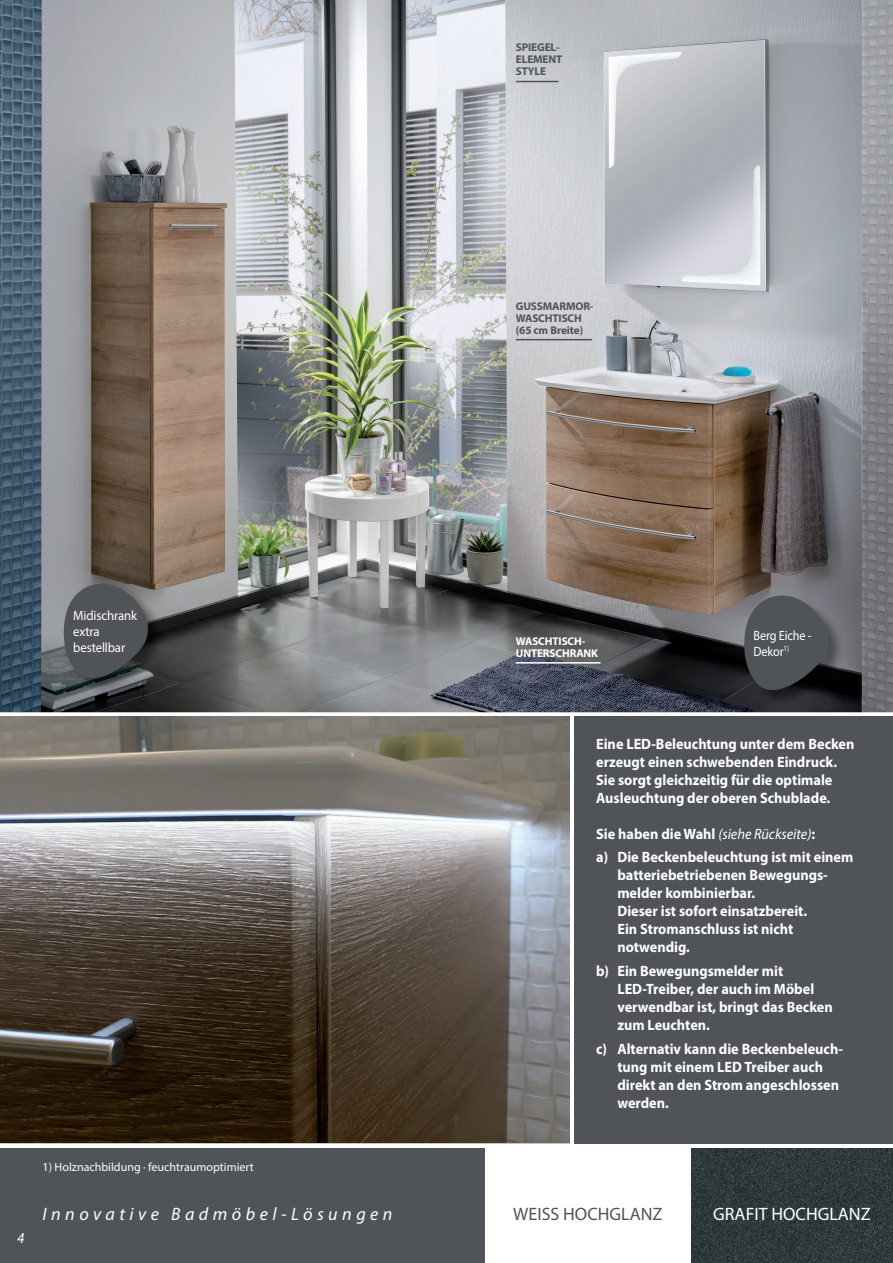
<style>
.page{position:relative;width:893px;height:1263px;background:#fff}
.page>*{position:absolute;margin:0;border:0;box-sizing:border-box;transform-origin:0 0}
.t1{font:italic 18px "Myriad Pro";letter-spacing:.25em;color:#fff}
.t2{font:18px "Myriad Pro";color:#fff}
.t3{font:18px "Myriad Pro";color:#505357}
.t4{font:700 15px/18px "Myriad Pro";color:#fff;scale:.95 1}
.t5{font:italic 15px "Myriad Pro";color:#fff}
.t6{font:13.5px/16.2px "Myriad Pro";letter-spacing:-.01em;color:#fff;scale:.95 1}
.t7{font:13.5px/16.2px "Myriad Pro";letter-spacing:-.01em;color:#fff;scale:.9 1}
.t8{font:12px "Myriad Pro";color:#fff}
.t9{font:700 11.25px/12px "Myriad Pro";letter-spacing:-.01em;color:#505357}
.t10{font:700 11.25px/12px "Myriad Pro";letter-spacing:-.01em;color:#fff}
.s1{font-weight:400;font-style:italic}
</style>
<div class="page">
<div style="left:574px;top:716px;width:319px;height:428px;background:#505357"></div>
<div style="left:0;top:1148px;width:485px;height:115px;background:#505357"></div>
<img style="left:691px;top:1148px;width:202px;height:115px">
<img style="left:0;top:0;width:893px;height:712px">
<img style="left:744px;top:596px;width:101px;height:111px">
<svg style="left:744px;top:595px;width:84px;height:95px;background:#4c4f53"></svg>
<img style="left:64px;top:584px;width:101px;height:111px">
<svg style="left:64px;top:584px;width:84px;height:94px;background:#535659"></svg>
<hr style="left:516px;top:662px;width:84px;height:2px;background:#fff">
<hr style="left:516px;top:339px;width:76px;height:1px;background:#505357">
<hr style="left:516px;top:81px;width:42px;height:1px;background:#505357">
<img style="left:0;top:716px;width:570px;height:427px">
<p class="t6" style="left:73px;top:607px;width:69px">Midischrank extra bestellbar</p>
<p class="t5" style="left:17px;top:1229px;width:9px">4</p>
<p class="t8" style="left:43px;top:1160px;width:213px">1) Holznachbildung · feuchtraumoptimiert</p>
<p class="t1" style="left:43px;top:1203px;width:352px">Innovative Badmöbel-Lösungen</p>
<p class="t9" style="left:516px;top:41px;width:48px">SPIEGEL-<br>ELEMENT<br>STYLE</p>
<p class="t9" style="left:516px;top:299px;width:79px">GUSSMARMOR-<br>WASCHTISCH (65 cm Breite)</p>
<p class="t10" style="left:516px;top:635px;width:84px">WASCHTISCH-<br>UNTERSCHRANK</p>
<p class="t7" style="left:754px;top:627px;width:66px">Berg Eiche -<br>Dekor<sup>1)</sup></p>
<p class="t4" style="left:596px;top:734px;width:273px">Eine LED-Beleuchtung unter dem Becken erzeugt einen schwebenden Eindruck.<br>Sie sorgt gleichzeitig für die optimale Ausleuchtung der oberen Schublade.</p>
<p class="t4" style="left:596px;top:822px;width:272px;line-height:22.5px">Sie haben die Wahl <span class="s1">(siehe Rückseite)</span>:<br>a) Die Beckenbeleuchtung ist mit einem</p>
<p class="t4" style="left:617px;top:865px;width:223px">batteriebetriebenen Bewegungs&shy;melder kombinierbar.<br>Dieser ist sofort einsatzbereit.<br>Ein Stromanschluss ist nicht notwendig.</p>
<p class="t4" style="left:617px;top:961px;width:228px;text-indent:-21px">b) Ein Bewegungsmelder mit<br>LED-Treiber, der auch im Möbel verwendbar ist, bringt das Becken zum Leuchten.</p>
<p class="t4" style="left:617px;top:1039px;width:239px;text-indent:-21px">c) Alternativ kann die Beckenbeleuch&shy;tung mit einem LED Treiber auch direkt an den Strom angeschlossen werden.</p>
<p class="t3" style="left:513px;top:1203px;width:151px">WEISS HOCHGLANZ</p>
<p class="t2" style="left:713px;top:1203px;width:159px">GRAFIT HOCHGLANZ</p>
</div>
